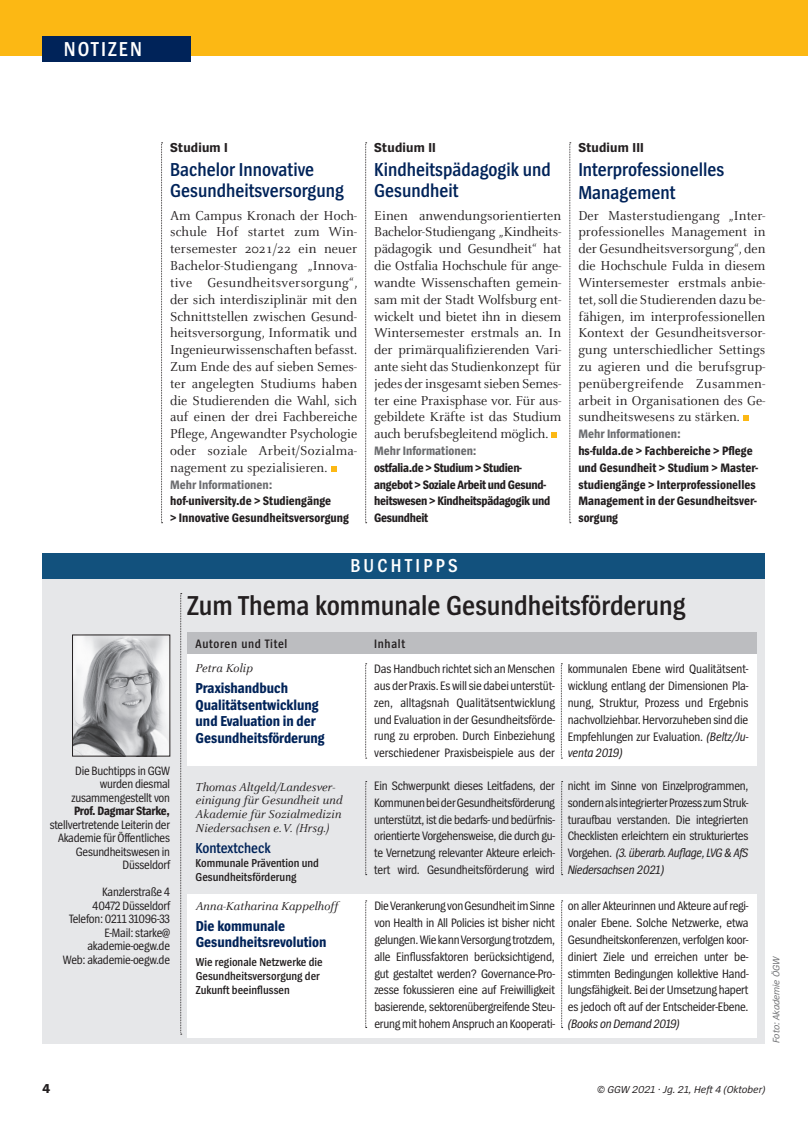
<style>
.page{position:relative;width:808px;height:1127px;background:#fff}
.page>*{position:absolute;margin:0;border:0;box-sizing:border-box;transform-origin:0 0}
.t1{font:600 28.5px "Spiegel Cd";color:#231f20}
.t2{font:600 21px "Spiegel Cd";letter-spacing:.1em;color:#fff}
.t3{font:600 19.5px/21px "Spiegel Cd";color:#002359}
.t4{font:600 19.5px "Spiegel Cd";letter-spacing:.165em;color:#fff}
.t5{font:700 15px/16.5px "Spiegel Cd";letter-spacing:-.005em;color:#002359}
.t6{font:600 15px "Spiegel Cd";letter-spacing:-.005em;color:#002359}
.t7{font:14.25px/16.8px "Celeste";color:#231f20;text-align:justify}
.t8{font:700 13.5px "Spiegel";letter-spacing:.015em;color:#231f20}
.t9{font:12.75px/16.8px "Spiegel Cd";letter-spacing:-.02em;color:#231f20;text-align:justify}
.t10{font:700 12.75px/16.8px "Spiegel Cd";color:#231f20}
.t11{font:italic 12.75px/13.8px "Celeste";color:#231f20}
.t12{font:700 12.75px/16.8px "Spiegel Cd";letter-spacing:-.025em;color:#231f20}
.t13{font:700 12.75px "Spiegel Cd";color:#6c6d70}
.t14{font:600 12.75px "Spiegel Cd";letter-spacing:.05em;color:#231f20}
.t15{font:italic 12.75px "Spiegel Cd";letter-spacing:-.02em;color:#231f20}
.t16{font:12.6px/13.5px "Spiegel Cd";letter-spacing:-.02em;color:#231f20;text-align:right}
.t17{font:700 12.6px "Spiegel Cd";letter-spacing:-.02em;color:#231f20}
.t18{font:600 12px/14.2px "Spiegel Cd";color:#231f20}
.t19{font:italic 10.5px "Spiegel";color:#231f20}
.t20{font:italic 9.75px "Spiegel";color:#6c6d70}
.s1{font-style:italic}
</style>
<div class="page">
<div style="left:0;top:0;width:808px;height:55px;background:#fcb814"></div>
<div style="left:43px;top:36px;width:148px;height:26px;background:#002359"></div>
<svg style="left:743px;top:415px;width:6px;height:6px"></svg>
<svg style="left:551px;top:432px;width:6px;height:6px"></svg>
<svg style="left:331px;top:466px;width:6px;height:6px"></svg>
<svg style="left:569px;top:142px;width:2px;height:381px"></svg>
<svg style="left:365px;top:142px;width:2px;height:381px"></svg>
<svg style="left:161px;top:142px;width:2px;height:381px"></svg>
<div style="left:43px;top:576px;width:722px;height:468px;background:#e6e7e9"></div>
<div style="left:43px;top:553px;width:722px;height:25px;background:#12517d"></div>
<svg style="left:180px;top:593px;width:2px;height:442px"></svg>
<img style="left:74px;top:637px;width:94px;height:117px">
<div style="left:72px;top:635px;width:98px;height:121px;border:1px solid #231f20"></div>
<div style="left:187px;top:632px;width:570px;height:22px;background:#bcbdc0"></div>
<div style="left:187px;top:654px;width:570px;height:111px;background:#fff"></div>
<svg style="left:365px;top:663px;width:2px;height:96px"></svg>
<svg style="left:561px;top:663px;width:1px;height:96px"></svg>
<svg style="left:365px;top:781px;width:2px;height:94px"></svg>
<div style="left:187px;top:894px;width:570px;height:143px;background:#fff"></div>
<svg style="left:365px;top:900px;width:2px;height:128px"></svg>
<svg style="left:561px;top:900px;width:2px;height:128px"></svg>
<svg style="left:561px;top:781px;width:2px;height:94px"></svg>
<h2 class="t2" style="left:64px;top:38px;width:80px">NOTIZEN</h2>
<p class="t8" style="left:170px;top:141px;width:59px">Studium I</p>
<h3 class="t3" style="left:170px;top:159px;width:175px">Bachelor Innovative<br>Gesundheitsversorgung</h3>
<p class="t7" style="left:170px;top:207px;width:189px">Am Campus Kronach der Hoch&shy;schule Hof startet zum Win&shy;tersemester 2021/22 ein neuer Bachelor-Studiengang „Innova&shy;tive Gesundheitsversorgung“, der sich interdisziplinär mit den Schnittstellen zwischen Gesund&shy;heitsversorgung, Informatik und Ingenieurwissenschaften befasst.<br>Zum Ende des auf sieben Semes&shy;ter angelegten Studiums haben die Studierenden die Wahl, sich auf einen der drei Fachbereiche Pflege, Angewandter Psychologie oder soziale Arbeit/Sozialma&shy;nagement zu spezialisieren.</p>
<p class="t13" style="left:170px;top:477px;width:104px">Mehr Informationen:</p>
<p class="t10" style="left:170px;top:493px;width:180px">hof-university.de &gt; Studiengänge<br>&gt; Innovative Gesundheitsversorgung</p>
<p class="t8" style="left:374px;top:141px;width:63px">Studium II</p>
<h3 class="t3" style="left:374px;top:159px;width:178px">Kindheitspädagogik und<br>Gesundheit</h3>
<p class="t7" style="left:374px;top:207px;width:189px">Einen anwendungsorientierten Bachelor-Studiengang „Kindheits&shy;pädagogik und Gesundheit“ hat die Ostfalia Hochschule für ange&shy;wandte Wissenschaften gemein&shy;sam mit der Stadt Wolfsburg ent&shy;wickelt und bietet ihn in diesem Wintersemester erstmals an. In der primärqualifizierenden Vari&shy;ante sieht das Studienkonzept für jedes der insgesamt sieben Semes&shy;ter eine Praxisphase vor. Für aus&shy;gebildete Kräfte ist das Studium auch berufsbegleitend möglich.</p>
<p class="t13" style="left:374px;top:444px;width:104px">Mehr Informationen:</p>
<p class="t12" style="left:374px;top:459px;width:178px">ostfalia.de &gt; Studium &gt; Studien&shy;angebot &gt; Soziale Arbeit und Gesund&shy;heitswesen &gt; Kindheitspädagogik und<br>Gesundheit</p>
<h3 class="t4" style="left:350px;top:555px;width:109px">BUCHTIPPS</h3>
<p class="t8" style="left:578px;top:141px;width:67px">Studium III</p>
<h3 class="t3" style="left:578px;top:158px;width:147px;line-height:23.1px">Interprofessionelles<br>Management</h3>
<p class="t7" style="left:578px;top:207px;width:189px">Der Masterstudiengang „Inter&shy;professionelles Management in der Gesundheitsversorgung“, den die Hochschule Fulda in diesem Wintersemester erstmals anbie&shy;tet, soll die Studierenden dazu be&shy;fähigen, im interprofessionellen Kontext der Gesundheitsversor&shy;gung unterschiedlicher Settings zu agieren und die berufsgrup&shy;penübergreifende Zusammen&shy;arbeit in Organisationen des Ge&shy;sundheitswesens zu stärken.</p>
<p class="t13" style="left:578px;top:427px;width:104px">Mehr Informationen:</p>
<p class="t10" style="left:578px;top:442px;width:181px">hs-fulda.de &gt; Fachbereiche &gt; Pflege und Gesundheit &gt; Studium &gt; Master&shy;studiengänge &gt; Interprofessionelles<br>Management in der Gesundheitsver&shy;sorgung</p>
<p class="t16" style="left:71px;top:764px;width:100px">Die Buchtipps in GGW wurden diesmal zusammengestellt von</p>
<p class="t17" style="left:74px;top:804px;width:98px">Prof. Dagmar Starke,</p>
<p class="t16" style="left:50px;top:818px;width:122px">stellvertretende Leiterin der<br>Akademie für Öffentliches<br>Gesundheitswesen in<br>Düsseldorf</p>
<p class="t16" style="left:63px;top:885px;width:109px">Kanzlerstraße 4<br>40472 Düsseldorf<br>Telefon: 0211 31096-33<br>E-Mail: starke@ akademie-oegw.de<br>Web: akademie-oegw.de</p>
<h1 class="t1" style="left:187px;top:590px;width:500px">Zum Thema kommunale Gesundheitsförderung</h1>
<p class="t14" style="left:196px;top:636px;width:93px">Autoren und Titel</p>
<p class="t14" style="left:374px;top:636px;width:32px">Inhalt</p>
<p class="t11" style="left:196px;top:662px;width:59px">Petra Kolip</p>
<p class="t5" style="left:196px;top:680px;width:131px">Praxishandbuch<br>Qualitätsentwicklung und Evaluation in der<br>Gesundheitsförderung</p>
<p class="t11" style="left:196px;top:780px;width:148px">Thomas Altgeld/Landesver&shy;einigung für Gesundheit und<br>Akademie für Sozialmedizin<br>Niedersachsen e.V. (Hrsg.)</p>
<p class="t6" style="left:196px;top:839px;width:77px">Kontextcheck</p>
<p class="t18" style="left:196px;top:856px;width:125px">Kommunale Prävention und<br>Gesundheitsförderung</p>
<p class="t9" style="left:374px;top:661px;width:182px">Das Handbuch richtet sich an Menschen aus der Praxis. Es will sie dabei unterstüt&shy;zen, alltagsnah Qualitätsentwicklung und Evaluation in der Gesundheitsförde&shy;rung zu erproben. Durch Einbeziehung verschiedener Praxisbeispiele aus der</p>
<p class="t9" style="left:568px;top:661px;width:182px">kommunalen Ebene wird Qualitätsent&shy;wicklung entlang der Dimensionen Pla&shy;nung, Struktur, Prozess und Ergebnis nachvollziehbar. Hervorzuheben sind die Empfehlungen zur Evaluation. <span class="s1">(Beltz/Ju&shy;venta 2019)</span></p>
<p class="t9" style="left:374px;top:777px;width:182px">Ein Schwerpunkt dieses Leitfadens, der Kommunen bei der Gesundheitsförderung unterstützt, ist die bedarfs- und bedürfnis&shy;orientierte Vorgehensweise, die durch gu&shy;te Vernetzung relevanter Akteure erleich&shy;tert wird. Gesundheitsförderung wird</p>
<p class="t9" style="left:568px;top:777px;width:182px">nicht im Sinne von Einzelprogrammen, sondern als integrierter Prozess zum Struk&shy;turaufbau verstanden. Die integrierten Checklisten erleichtern ein strukturiertes Vorgehen. <span class="s1">(3. überarb. Auflage, LVG &amp; AfS Niedersachsen 2021)</span></p>
<p class="t11" style="left:196px;top:899px;width:144px">Anna-Katharina Kappelhoff</p>
<p class="t5" style="left:196px;top:918px;width:132px">Die kommunale<br>Gesundheitsrevolution</p>
<p class="t18" style="left:196px;top:955px;width:129px">Wie regionale Netzwerke die<br>Gesundheitsversorgung der<br>Zukunft beeinflussen</p>
<p class="t9" style="left:374px;top:898px;width:182px">Die Verankerung von Gesundheit im Sinne von Health in All Policies ist bisher nicht gelungen. Wie kann Versorgung trotzdem, alle Einflussfaktoren berücksichtigend, gut gestaltet werden? Governance-Pro&shy;zesse fokussieren eine auf Freiwilligkeit basierende, sektorenübergreifende Steu&shy;erung mit hohem Anspruch an Kooperati-</p>
<p class="t9" style="left:568px;top:898px;width:182px">on aller Akteurinnen und Akteure auf regi&shy;onaler Ebene. Solche Netzwerke, etwa Gesundheitskonferenzen, verfolgen koor&shy;diniert Ziele und erreichen unter be&shy;stimmten Bedingungen kollektive Hand&shy;lungsfähigkeit. Bei der Umsetzung hapert es jedoch oft auf der Entscheider-Ebene.</p>
<p class="t15" style="left:568px;top:1017px;width:114px">(Books on Demand 2019)</p>
<p class="t20" style="left:771px;top:1043px;width:89px;rotate:-90deg">Foto: Akademie ÖGW</p>
<p class="t8" style="left:43px;top:1081px;width:9px">4</p>
<p class="t19" style="left:597px;top:1083px;width:170px">© GGW 2021 · Jg. 21, Heft 4 (Oktober)</p>
</div>
